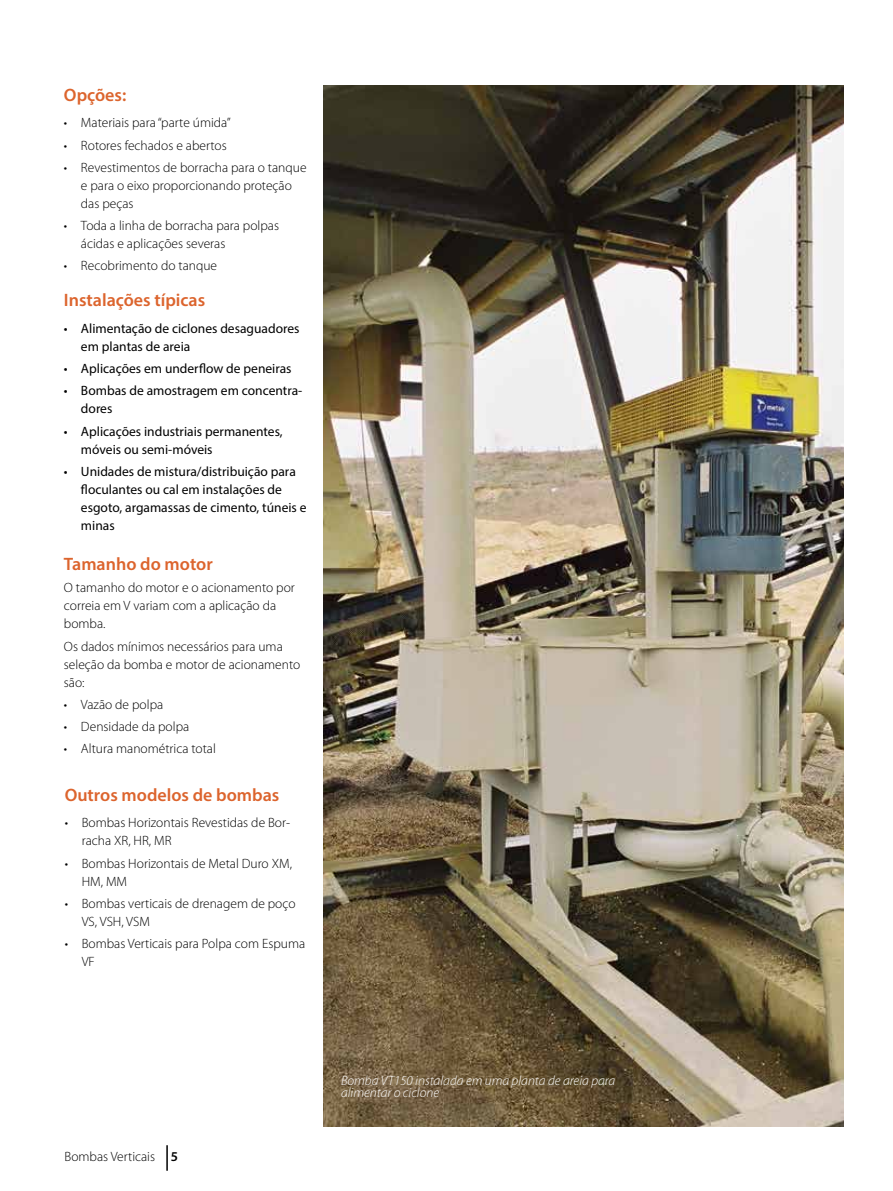
<style>
.page{position:relative;width:893px;height:1191px;background:#fff}
.page>*{position:absolute;margin:0;border:0;box-sizing:border-box;transform-origin:0 0}
.t1{font:600 18px "Myriad Pro";color:#dc642d}
.t2{font:300 13.5px/18px "Myriad Pro";color:#000}
.t3{font:13.5px/18px "Myriad Pro";color:#000}
.t4{font:italic 300 13.5px/11.6px "Myriad Pro";color:#fff}
.s1{font-weight:600}
</style>
<div class="page">
<hr style="left:166px;top:1145px;width:2px;height:25px;background:#000">
<img style="left:324px;top:85px;width:519px;height:1041px">
<h1 class="t1" style="left:64px;top:83px;width:64px">Opções:</h1>
<p class="t2" style="left:64px;top:114px;width:168px">• Materiais para “parte úmida”</p>
<p class="t2" style="left:64px;top:136px;width:164px">• Rotores fechados e abertos</p>
<p class="t2" style="left:81px;top:158px;width:227px;text-indent:-17px">• Revestimentos de borracha para o tanque e para o eixo proporcionando proteção das peças</p>
<p class="t2" style="left:81px;top:217px;width:200px;text-indent:-17px">• Toda a linha de borracha para polpas ácidas e aplicações severas</p>
<p class="t2" style="left:64px;top:257px;width:155px">• Recobrimento do tanque</p>
<h1 class="t1" style="left:64px;top:289px;width:143px">Instalações típicas</h1>
<p class="t3" style="left:81px;top:319px;width:220px;text-indent:-17px">• Alimentação de ciclones desaguadores em plantas de areia</p>
<p class="t3" style="left:64px;top:359px;width:229px">• Aplicações em underflow de peneiras</p>
<p class="t3" style="left:81px;top:381px;width:223px;text-indent:-17px">• Bombas de amostragem em concentra&shy;dores</p>
<p class="t3" style="left:81px;top:422px;width:203px;text-indent:-17px">• Aplicações industriais permanentes, móveis ou semi-móveis</p>
<p class="t3" style="left:81px;top:462px;width:227px;text-indent:-17px">• Unidades de mistura/distribuição para floculantes ou cal em instalações de esgoto, argamassas de cimento, túneis e minas</p>
<h1 class="t1" style="left:64px;top:552px;width:150px">Tamanho do motor</h1>
<p class="t2" style="left:64px;top:579px;width:232px">O tamanho do motor e o acionamento por correia em V variam com a aplicação da bomba.</p>
<p class="t2" style="left:64px;top:637px;width:238px">Os dados mínimos necessários para uma seleção da bomba e motor de acionamento são:</p>
<p class="t2" style="left:64px;top:695px;width:101px">• Vazão de polpa</p>
<p class="t2" style="left:64px;top:718px;width:127px">• Densidade da polpa</p>
<p class="t2" style="left:64px;top:740px;width:154px">• Altura manométrica total</p>
<h1 class="t1" style="left:65px;top:783px;width:216px">Outros modelos de bombas</h1>
<p class="t2" style="left:82px;top:814px;width:210px;text-indent:-17px">• Bombas Horizontais Revestidas de Bor&shy;racha XR, HR, MR</p>
<p class="t2" style="left:82px;top:854px;width:212px;text-indent:-17px">• Bombas Horizontais de Metal Duro XM,<br>HM, MM</p>
<p class="t2" style="left:82px;top:894px;width:216px;text-indent:-17px">• Bombas verticais de drenagem de poço<br>VS, VSH, VSM</p>
<p class="t2" style="left:82px;top:934px;width:225px;text-indent:-17px">• Bombas Verticais para Polpa com Espuma<br>VF</p>
<p class="t2" style="left:65px;top:1147px;width:115px">Bombas Verticais <span class="s1">5</span></p>
<p class="t4" style="left:341px;top:1074px;width:276px">Bomba VT150 instalada em uma planta de areia para alimentar o ciclone</p>
</div>
